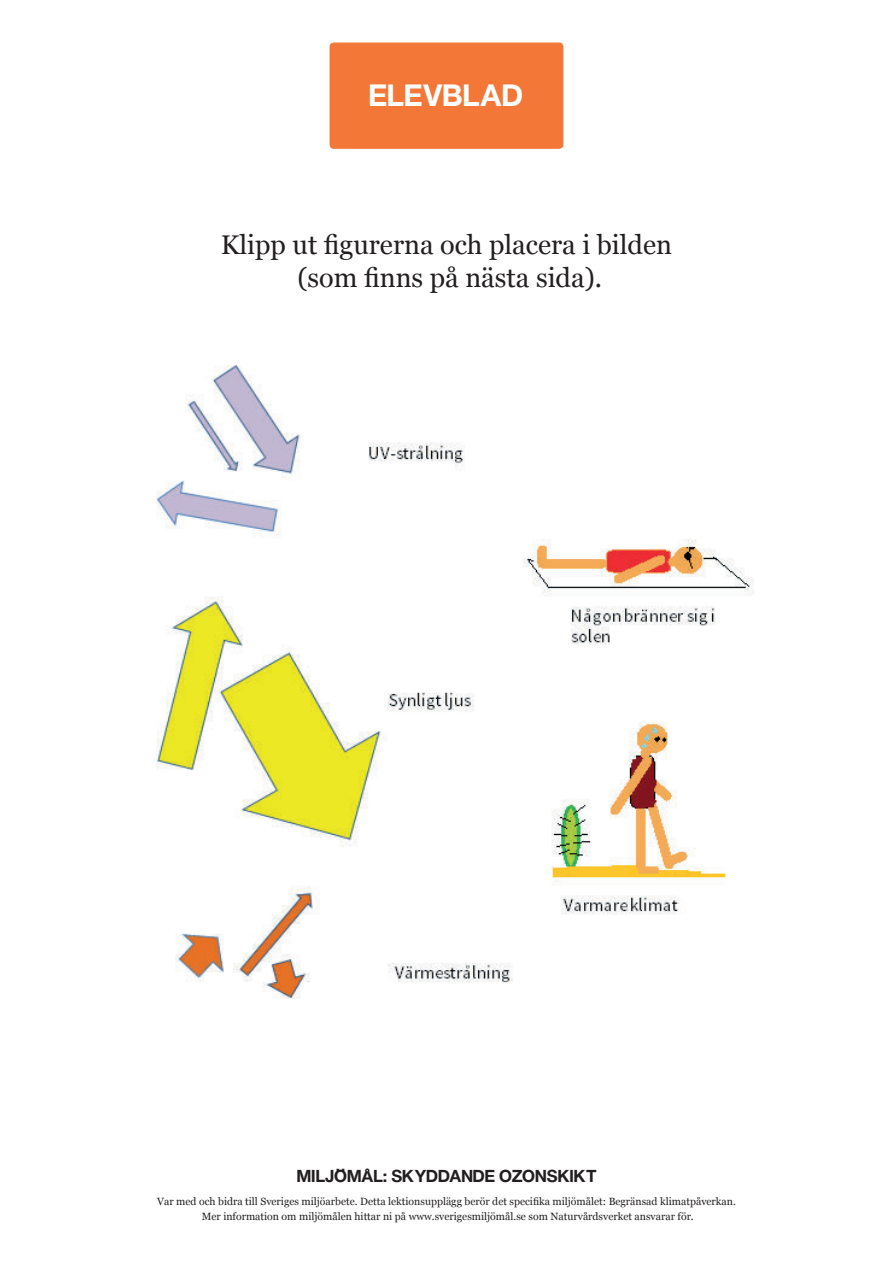
<style>
.page{position:relative;width:893px;height:1263px;background:#fff}
.page>*{position:absolute;margin:0;border:0;box-sizing:border-box;transform-origin:0 0}
.t1{font:700 32.1px "Nimbus Sans For HSR";color:#fff}
.t2{font:27px "Georgia";color:#231f20}
.t3{font:700 18px "Nimbus Sans For HSR";color:#231f20}
.t4{font:10.5px/15px "Georgia";color:#231f20;text-align:center}
</style>
<div class="page">
<div style="left:330px;top:43px;width:233px;height:106px;background:#f37736;border-radius:4px"></div>
<img style="left:156px;top:366px;width:598px;height:633px">
<h1 class="t1" style="left:369px;top:82px;width:156px">ELEVBLAD</h1>
<p class="t2" style="left:221px;top:225px;width:453px">Klipp ut figurerna och placera i bilden</p>
<p class="t2" style="left:297px;top:258px;width:306px">(som finns på nästa sida).</p>
<p class="t3" style="left:297px;top:1168px;width:301px">MILJÖMÅL: SKYDDANDE OZONSKIKT</p>
<p class="t4" style="left:157px;top:1194px;width:580px">Var med och bidra till Sveriges miljöarbete. Detta lektionsupplägg berör det specifika miljömålet: Begränsad klimatpåverkan.<br>Mer information om miljömålen hittar ni på www.sverigesmiljömål.se som Naturvårdsverket ansvarar för.</p>
</div>
